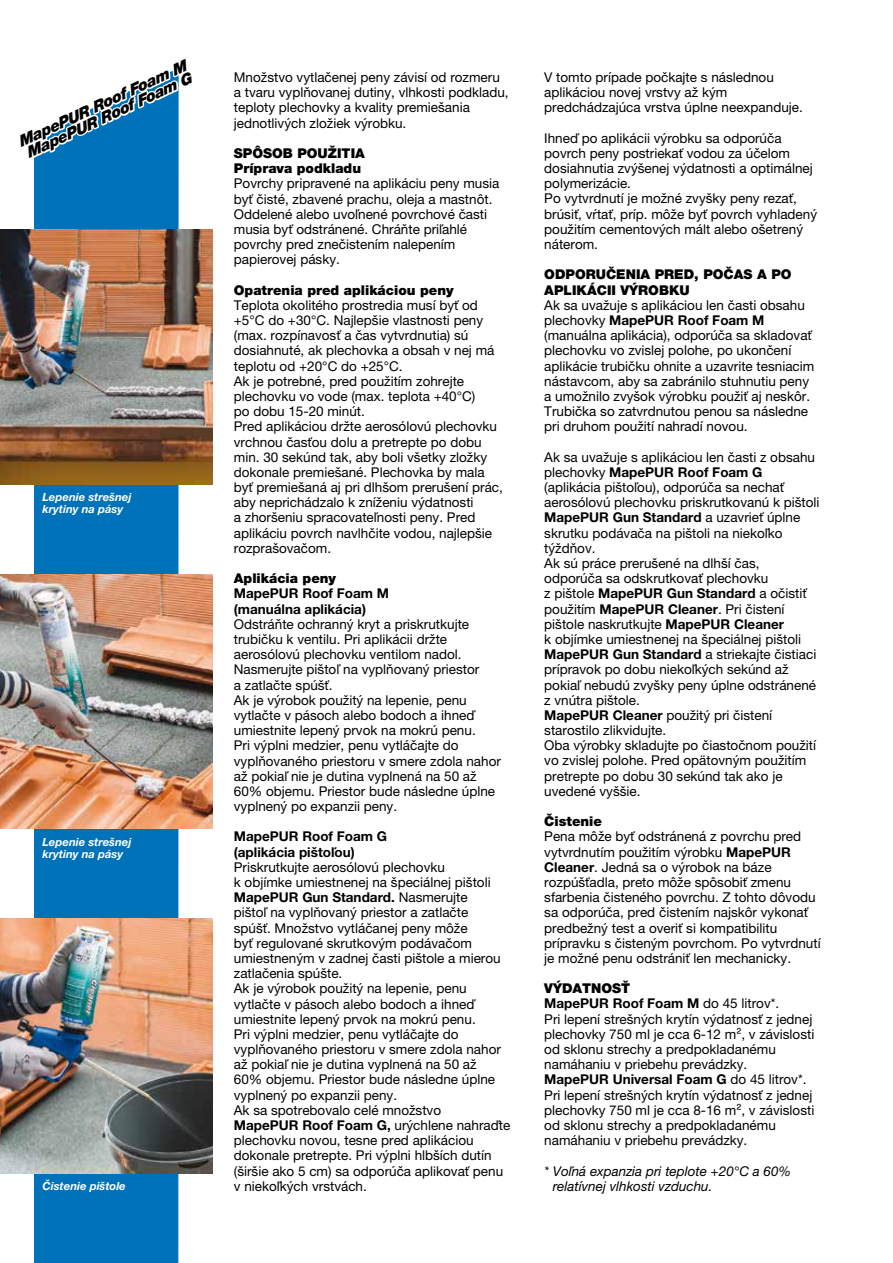
<style>
.page{position:relative;width:893px;height:1263px;background:#fff}
.page>*{position:absolute;margin:0;border:0;box-sizing:border-box;transform-origin:0 0}
.t1{font:italic 900 15.45px/13.5px "Helvetica Neue LTW1 G";color:#000}
.t2{font:13.5px/15.1px "Helvetica Neue LTW1 G";color:#000}
.t3{font:900 13.5px/15.1px "Helvetica Neue LTW1 G";color:#000}
.t4{font:700 13.5px/15.1px "Helvetica Neue LTW1 G";color:#000}
.t5{font:italic 13.5px/15.1px "Helvetica Neue LTW1 G";color:#000}
.t6{font:italic 700 11.25px/12px "Helvetica Neue LTW1 G";color:#fff}
.s1{font-weight:700}
.s2{font-weight:900}
</style>
<div class="page">
<div style="left:34px;top:167px;width:145px;height:1096px;background:#0072ba"></div>
<svg style="left:34px;top:70px;width:145px;height:97px"></svg>
<img style="left:0;top:230px;width:213px;height:255px">
<img style="left:0;top:574px;width:213px;height:254px">
<img style="left:0;top:918px;width:213px;height:256px">
<p class="t1" style="left:17px;top:136px;width:185px;rotate:-25deg">MapePUR Roof Foam M<br>MapePUR Roof Foam G</p>
<p class="t6" style="left:43px;top:491px;width:90px">Lepenie strešnej krytiny na pásy</p>
<p class="t6" style="left:43px;top:836px;width:90px">Lepenie strešnej krytiny na pásy</p>
<p class="t6" style="left:43px;top:1180px;width:85px">Čistenie pištole</p>
<p class="t2" style="left:234px;top:70px;width:276px">Množstvo vytlačenej peny závisí od rozmeru a tvaru vyplňovanej dutiny, vlhkosti podkladu, teploty plechovky a kvality premiešania jednotlivých zložiek výrobku.</p>
<p class="t3" style="left:234px;top:146px;width:133px">SPÔSOB POUŽITIA<br>Príprava podkladu</p>
<p class="t2" style="left:234px;top:176px;width:267px">Povrchy pripravené na aplikáciu peny musia byť čisté, zbavené prachu, oleja a mastnôt.<br>Oddelené alebo uvoľnené povrchové časti musia byť odstránené. Chráňte priľahlé povrchy pred znečistením nalepením papierovej pásky.</p>
<p class="t3" style="left:234px;top:282px;width:221px">Opatrenia pred aplikáciou peny</p>
<p class="t2" style="left:234px;top:297px;width:271px">Teplota okolitého prostredia musí byť od +5°C do +30°C. Najlepšie vlastnosti peny (max. rozpínavosť a čas vytvrdnutia) sú dosiahnuté, ak plechovka a obsah v nej má teplotu od +20°C do +25°C.<br>Ak je potrebné, pred použitím zohrejte plechovku vo vode (max. teplota +40°C)<br>po dobu 15-20 minút.<br>Pred aplikáciou držte aerosólovú plechovku vrchnou časťou dolu a pretrepte po dobu min. 30 sekúnd tak, aby boli všetky zložky dokonale premiešané. Plechovka by mala byť premiešaná aj pri dlhšom prerušení prác, aby neprichádzalo k zníženiu výdatnosti<br>a zhoršeniu spracovateľnosti peny. Pred aplikáciu povrch navlhčite vodou, najlepšie rozprašovačom.</p>
<p class="t3" style="left:234px;top:571px;width:104px">Aplikácia peny</p>
<p class="t4" style="left:234px;top:586px;width:157px">MapePUR Roof Foam M (manuálna aplikácia)</p>
<p class="t2" style="left:234px;top:616px;width:269px">Odstráňte ochranný kryt a priskrutkujte trubičku k ventilu. Pri aplikácii držte aerosólovú plechovku ventilom nadol.<br>Nasmerujte pištoľ na vyplňovaný priestor<br>a zatlačte spúšť.<br>Ak je výrobok použitý na lepenie, penu vytlačte v pásoch alebo bodoch a ihneď umiestnite lepený prvok na mokrú penu.<br>Pri výplni medzier, penu vytláčajte do vyplňovaného priestoru v smere zdola nahor až pokiaľ nie je dutina vyplnená na 50 až 60% objemu. Priestor bude následne úplne vyplnený po expanzii peny.</p>
<p class="t4" style="left:234px;top:829px;width:155px">MapePUR Roof Foam G (aplikácia pištoľou)</p>
<p class="t2" style="left:234px;top:859px;width:278px">Priskrutkujte aerosólovú plechovku<br>k objímke umiestnenej na špeciálnej pištoli <span class="s1">MapePUR Gun Standard.</span> Nasmerujte<br>pištoľ na vyplňovaný priestor a zatlačte<br>spúšť. Množstvo vytláčanej peny môže<br>byť regulované skrutkovým podávačom umiestneným v zadnej časti pištole a mierou zatlačenia spúšte.<br>Ak je výrobok použitý na lepenie, penu vytlačte v pásoch alebo bodoch a ihneď umiestnite lepený prvok na mokrú penu.<br>Pri výplni medzier, penu vytláčajte do vyplňovaného priestoru v smere zdola nahor až pokiaľ nie je dutina vyplnená na 50 až<br>60% objemu. Priestor bude následne úplne vyplnený po expanzii peny.<br>Ak sa spotrebovalo celé množstvo<br><span class="s1">MapePUR Roof Foam G,</span> urýchlene nahraďte plechovku novou, tesne pred aplikáciou dokonale pretrepte. Pri výplni hlbších dutín (širšie ako 5 cm) sa odporúča aplikovať penu v niekoľkých vrstvách.</p>
<p class="t2" style="left:544px;top:69px;width:260px">V tomto prípade počkajte s následnou aplikáciou novej vrstvy až kým predchádzajúca vrstva úplne neexpanduje.</p>
<p class="t2" style="left:544px;top:130px;width:274px">Ihneď po aplikácii výrobku sa odporúča povrch peny postriekať vodou za účelom dosiahnutia zvýšenej výdatnosti a optimálnej polymerizácie.<br>Po vytvrdnutí je možné zvyšky peny rezať, brúsiť, vŕtať, príp. môže byť povrch vyhladený použitím cementových mált alebo ošetrený náterom.</p>
<p class="t3" style="left:544px;top:267px;width:249px">ODPORUČENIA PRED, POČAS A PO<br>APLIKÁCII VÝROBKU</p>
<p class="t2" style="left:544px;top:297px;width:272px">Ak sa uvažuje s aplikáciou len časti obsahu plechovky <span class="s1">MapePUR Roof Foam M </span>(manuálna aplikácia), odporúča sa skladovať plechovku vo zvislej polohe, po ukončení aplikácie trubičku ohnite a uzavrite tesniacim nástavcom, aby sa zabránilo stuhnutiu peny a umožnilo zvyšok výrobku použiť aj neskôr.<br>Trubička so zatvrdnutou penou sa následne pri druhom použití nahradí novou.</p>
<p class="t2" style="left:544px;top:449px;width:277px">Ak sa uvažuje s aplikáciou len časti z obsahu plechovky <span class="s1">MapePUR Roof Foam G </span>(aplikácia pištoľou), odporúča sa nechať aerosólovú plechovku priskrutkovanú k pištoli <span class="s1">MapePUR Gun Standard</span> a uzavrieť úplne skrutku podávača na pištoli na niekoľko týždňov.<br>Ak sú práce prerušené na dlhší čas, odporúča sa odskrutkovať plechovku<br>z pištole <span class="s1">MapePUR Gun Standard</span> a očistiť použitím <span class="s1">MapePUR Cleaner</span>. Pri čistení pištole naskrutkujte <span class="s1">MapePUR Cleaner<br></span>k objímke umiestnenej na špeciálnej pištoli <span class="s1">MapePUR Gun Standard</span> a striekajte čistiaci prípravok po dobu niekoľkých sekúnd až pokiaľ nebudú zvyšky peny úplne odstránené z vnútra pištole.<br><span class="s1">MapePUR Cleaner</span> použitý pri čistení starostilo zlikvidujte.<br>Oba výrobky skladujte po čiastočnom použití vo zvislej polohe. Pred opätovným použitím pretrepte po dobu 30 sekúnd tak ako je uvedené vyššie.</p>
<p class="t3" style="left:544px;top:814px;width:59px">Čistenie</p>
<p class="t2" style="left:544px;top:829px;width:278px">Pena môže byť odstránená z povrchu pred vytvrdnutím použitím výrobku <span class="s1">MapePUR Cleaner</span>. Jedná sa o výrobok na báze rozpúšťadla, preto môže spôsobiť zmenu sfarbenia čisteného povrchu. Z tohto dôvodu sa odporúča, pred čistením najskôr vykonať predbežný test a overiť si kompatibilitu prípravku s čisteným povrchom. Po vytvrdnutí je možné penu odstrániť len mechanicky.</p>
<p class="t2" style="left:544px;top:981px;width:272px"><span class="s2">VÝDATNOSŤ<br></span><span class="s1">MapePUR Roof Foam M</span> do 45 litrov*.<br>Pri lepení strešných krytín výdatnosť z jednej plechovky 750 ml je cca 6-12 m², v závislosti od sklonu strechy a predpokladanému namáhaniu v priebehu prevádzky.<br><span class="s1">MapePUR Universal Foam G</span> do 45 litrov*.<br>Pri lepení strešných krytín výdatnosť z jednej plechovky 750 ml je cca 8-16 m², v závislosti od sklonu strechy a predpokladanému namáhaniu v priebehu prevádzky.</p>
<p class="t5" style="left:553px;top:1163px;width:240px;text-indent:-9px">* Voľná expanzia pri teplote +20°C a 60% relatívnej vlhkosti vzduchu.</p>
</div>
